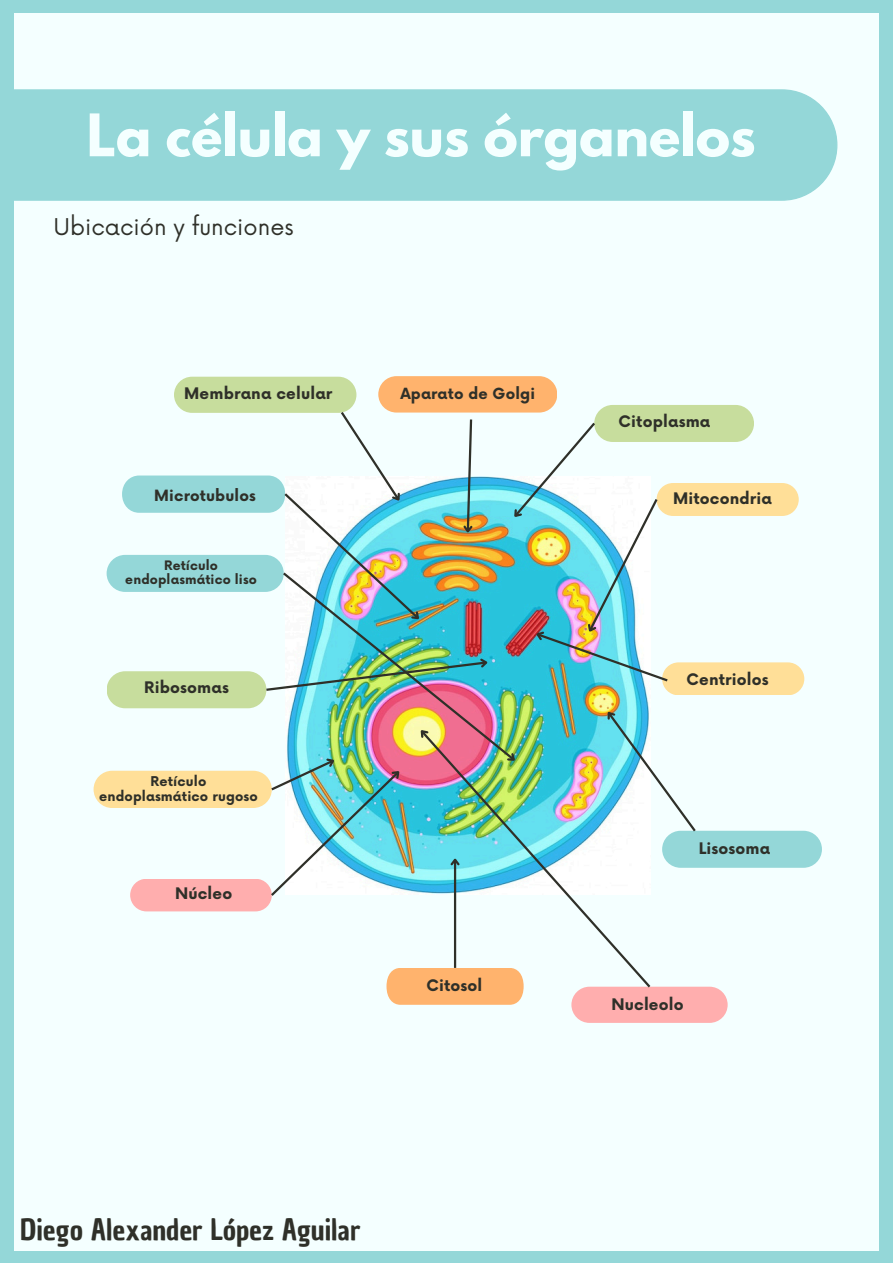
<style>
.page{position:relative;width:893px;height:1263px;background:#94d7d8}
.page>*{position:absolute;margin:0;border:0;box-sizing:border-box;transform-origin:0 0}
.t1{font:700 51.9px "League Spartan";color:#f4ffff}
.t2{font:28.5px "Chau Philomene One";color:#2f3029}
.t3{font:22.5px "Now";color:#2f3029}
.t4{font:700 15.52px "Now";letter-spacing:.01em;color:#2f3029}
.t5{font:700 15.15px "Now";letter-spacing:.01em;color:#2f3029}
.t6{font:700 15px "Now";letter-spacing:.01em;color:#2f3029}
.t7{font:700 13.12px/14.4px "Now";letter-spacing:.01em;color:#2f3029;text-align:center}
.t8{font:700 12.75px/13.8px "Now";letter-spacing:.01em;color:#2f3029;text-align:center}
</style>
<div class="page">
<div style="left:14px;top:13px;width:865px;height:1237px;background:#f4ffff"></div>
<div style="left:14px;top:89px;width:823px;height:112px;background:#94d7d8"></div>
<div style="left:130px;top:879px;width:142px;height:32px;background:#ffaeae;border-radius:16px"></div>
<div style="left:378px;top:376px;width:179px;height:37px;background:#ffb36d;border-radius:18px"></div>
<div style="left:594px;top:405px;width:160px;height:37px;background:#c7dd9d;border-radius:19px"></div>
<div style="left:656px;top:483px;width:142px;height:33px;background:#ffdf98;border-radius:16px"></div>
<div style="left:662px;top:831px;width:160px;height:37px;background:#94d7d8;border-radius:19px"></div>
<div style="left:571px;top:987px;width:156px;height:36px;background:#ffaeae;border-radius:18px"></div>
<div style="left:94px;top:771px;width:178px;height:37px;background:#ffdf98;border-radius:19px"></div>
<div style="left:107px;top:555px;width:177px;height:37px;background:#94d7d8;border-radius:19px"></div>
<div style="left:122px;top:475px;width:163px;height:38px;background:#94d7d8;border-radius:18px"></div>
<div style="left:174px;top:377px;width:182px;height:36px;background:#c7dd9d;border-radius:18px"></div>
<img style="left:405px;top:476px;width:244px;height:417px">
<svg style="left:419px;top:728px;width:233px;height:262px"></svg>
<svg style="left:461px;top:419px;width:13px;height:116px"></svg>
<svg style="left:601px;top:706px;width:97px;height:128px"></svg>
<svg style="left:282px;top:409px;width:143px;height:161px"></svg>
<div style="left:662px;top:662px;width:142px;height:33px;background:#ffdf98;border-radius:16px"></div>
<img style="left:508px;top:420px;width:162px;height:263px">
<div style="left:107px;top:671px;width:159px;height:37px;background:#c7dd9d;border-radius:19px"></div>
<svg style="left:264px;top:681px;width:17px;height:11px"></svg>
<img style="left:269px;top:763px;width:136px;height:135px">
<img style="left:281px;top:570px;width:236px;height:193px">
<svg style="left:504px;top:750px;width:17px;height:17px"></svg>
<div style="left:386px;top:968px;width:137px;height:37px;background:#ffb36d"></div>
<hr style="left:454px;top:860px;width:2px;height:108px;background:#2f3029">
<svg style="left:448px;top:856px;width:13px;height:11px"></svg>
<h4 class="t1" style="left:87px;top:110px;width:670px">La célula y sus órganelos</h4>
<h4 class="t3" style="left:54px;top:214px;width:242px">Ubicación y funciones</h4>
<p class="t4" style="left:184px;top:385px;width:150px">Membrana celular</p>
<h4 class="t5" style="left:154px;top:487px;width:103px">Microtubulos</h4>
<h4 class="t8" style="left:125px;top:559px;width:133px">Retículo endoplasmático liso</h4>
<h4 class="t4" style="left:144px;top:679px;width:86px">Ribosomas</h4>
<p class="t7" style="left:99px;top:775px;width:160px">Retículo endoplasmático rugoso</p>
<h4 class="t4" style="left:175px;top:885px;width:59px">Núcleo</h4>
<h4 class="t6" style="left:400px;top:386px;width:136px">Aparato de Golgi</h4>
<h2 class="t4" style="left:426px;top:977px;width:57px">Citosol</h2>
<h4 class="t4" style="left:618px;top:413px;width:93px">Citoplasma</h4>
<p class="t4" style="left:673px;top:490px;width:100px">Mitocondria</p>
<h4 class="t4" style="left:686px;top:671px;width:83px">Centriolos</h4>
<h4 class="t4" style="left:699px;top:840px;width:73px">Lisosoma</h4>
<h4 class="t4" style="left:611px;top:996px;width:74px">Nucleolo</h4>
<h1 class="t2" style="left:20px;top:1210px;width:342px">Diego Alexander López Aguilar</h1>
</div>
